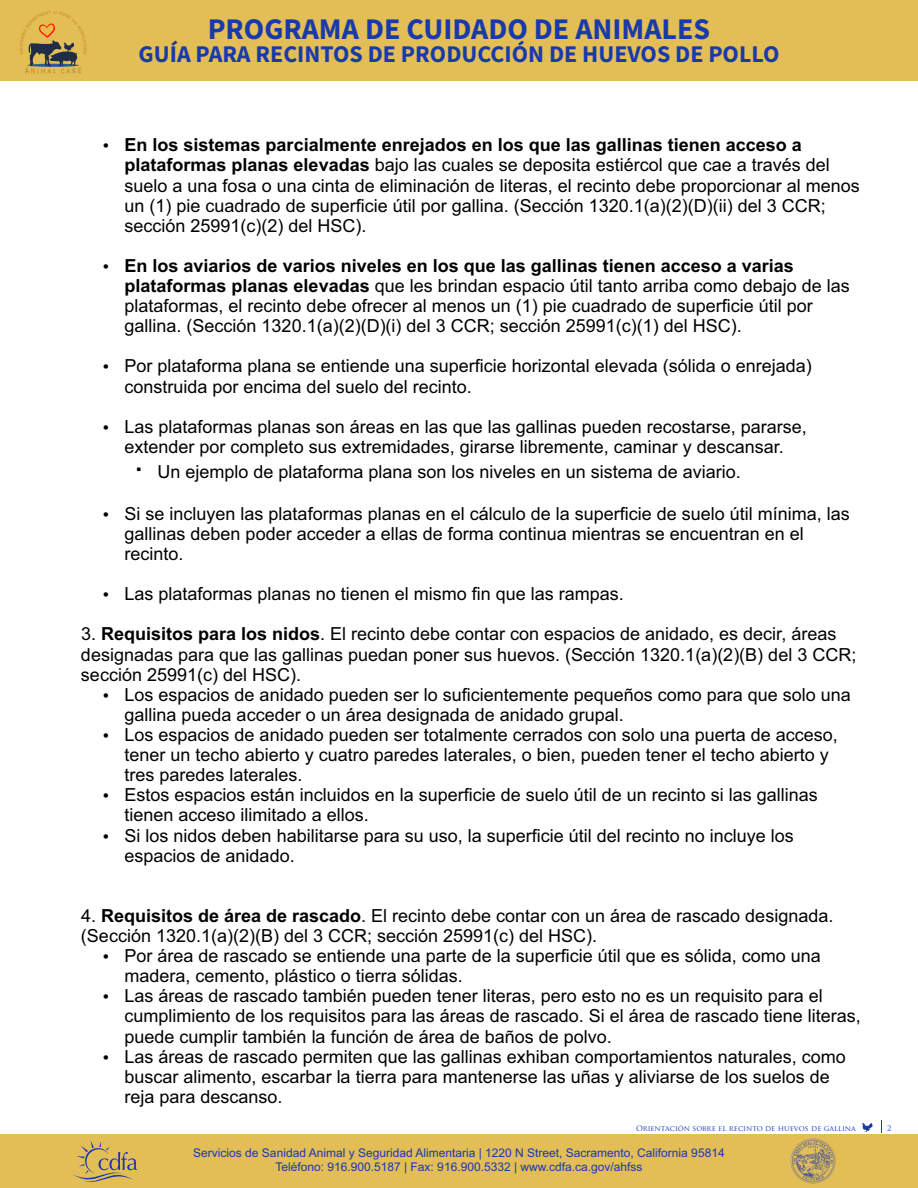
<style>
.page{position:relative;width:918px;height:1188px;background:#fff}
.page>*{position:absolute;margin:0;border:0;box-sizing:border-box;transform-origin:0 0}
.t1{font:700 30px "Source Sans Pro";color:#183aab}
.t2{font:700 24px "Source Sans Pro";color:#183aab}
.t3{font:18px/20.1px "Arial";color:#000}
.t4{font:12px "Arial";color:#183aab}
.t5{font:7.5px "Trajan Pro";color:#183aab}
.s1{font-weight:700}
</style>
<div class="page">
<div style="left:0;top:1134px;width:918px;height:54px;background:#e3bd56"></div>
<div style="left:0;top:0;width:918px;height:81px;background:#e3bd56"></div>
<svg style="left:73px;top:1140px;width:64px;height:42px"></svg>
<svg style="left:791px;top:1139px;width:45px;height:44px"></svg>
<svg style="left:20px;top:11px;width:67px;height:63px"></svg>
<svg style="left:881px;top:1120px;width:1px;height:13px"></svg>
<svg style="left:862px;top:1123px;width:11px;height:9px"></svg>
<h1 class="t1" style="left:208px;top:16px;width:504px">PROGRAMA DE CUIDADO DE ANIMALES</h1>
<h2 class="t2" style="left:139px;top:44px;width:642px">GUÍA PARA RECINTOS DE PRODUCCIÓN DE HUEVOS DE POLLO</h2>
<p class="t3" style="left:125px;top:137px;width:737px"><span class="s1">En los sistemas parcialmente enrejados en los que las gallinas tienen acceso a plataformas planas elevadas</span> bajo las cuales se deposita estiércol que cae a través del suelo a una fosa o una cinta de eliminación de literas, el recinto debe proporcionar al menos un (1) pie cuadrado de superficie útil por gallina. (Sección 1320.1(a)(2)(D)(ii) del 3 CCR; sección 25991(c)(2) del HSC).</p>
<p class="t3" style="left:125px;top:257px;width:727px"><span class="s1">En los aviarios de varios niveles en los que las gallinas tienen acceso a varias plataformas planas elevadas</span> que les brindan espacio útil tanto arriba como debajo de las plataformas, el recinto debe ofrecer al menos un (1) pie cuadrado de superficie útil por gallina. (Sección 1320.1(a)(2)(D)(i) del 3 CCR; sección 25991(c)(1) del HSC).</p>
<p class="t3" style="left:125px;top:358px;width:689px">Por plataforma plana se entiende una superficie horizontal elevada (sólida o enrejada) construida por encima del suelo del recinto.</p>
<p class="t3" style="left:125px;top:418px;width:684px">Las plataformas planas son áreas en las que las gallinas pueden recostarse, pararse, extender por completo sus extremidades, girarse libremente, caminar y descansar.</p>
<p class="t3" style="left:158px;top:464px;width:585px">Un ejemplo de plataforma plana son los niveles en un sistema de aviario.</p>
<p class="t3" style="left:125px;top:505px;width:727px">Si se incluyen las plataformas planas en el cálculo de la superficie de suelo útil mínima, las gallinas deben poder acceder a ellas de forma continua mientras se encuentran en el recinto.</p>
<p class="t3" style="left:125px;top:586px;width:501px">Las plataformas planas no tienen el mismo fin que las rampas.</p>
<p class="t3" style="left:81px;top:626px;width:777px">3. <span class="s1">Requisitos para los nidos</span>. El recinto debe contar con espacios de anidado, es decir, áreas designadas para que las gallinas puedan poner sus huevos. (Sección 1320.1(a)(2)(B) del 3 CCR; sección 25991(c) del HSC).</p>
<p class="t3" style="left:125px;top:686px;width:728px">Los espacios de anidado pueden ser lo suficientemente pequeños como para que solo una gallina pueda acceder o un área designada de anidado grupal.</p>
<p class="t3" style="left:125px;top:726px;width:715px">Los espacios de anidado pueden ser totalmente cerrados con solo una puerta de acceso, tener un techo abierto y cuatro paredes laterales, o bien, pueden tener el techo abierto y tres paredes laterales.</p>
<p class="t3" style="left:125px;top:787px;width:695px">Estos espacios están incluidos en la superficie de suelo útil de un recinto si las gallinas tienen acceso ilimitado a ellos.</p>
<p class="t3" style="left:125px;top:827px;width:671px">Si los nidos deben habilitarse para su uso, la superficie útil del recinto no incluye los espacios de anidado.</p>
<p class="t3" style="left:81px;top:907px;width:754px">4. <span class="s1">Requisitos de área de rascado</span>. El recinto debe contar con un área de rascado designada. (Sección 1320.1(a)(2)(B) del 3 CCR; sección 25991(c) del HSC).</p>
<p class="t3" style="left:125px;top:947px;width:698px">Por área de rascado se entiende una parte de la superficie útil que es sólida, como una madera, cemento, plástico o tierra sólidas.</p>
<p class="t3" style="left:125px;top:988px;width:738px">Las áreas de rascado también pueden tener literas, pero esto no es un requisito para el cumplimiento de los requisitos para las áreas de rascado. Si el área de rascado tiene literas, puede cumplir también la función de área de baños de polvo.</p>
<p class="t3" style="left:125px;top:1048px;width:723px">Las áreas de rascado permiten que las gallinas exhiban comportamientos naturales, como buscar alimento, escarbar la tierra para mantenerse las uñas y aliviarse de los suelos de reja para descanso.</p>
<p class="t5" style="left:636px;top:1125px;width:221px">ORIENTACIÓN SOBRE EL RECINTO DE HUEVOS DE GALLINA</p>
<p class="t4" style="left:193px;top:1149px;width:533px">Servicios de Sanidad Animal y Seguridad Alimentaria | 1220 N Street, Sacramento, California 95814</p>
<p class="t4" style="left:275px;top:1162px;width:369px">Teléfono: 916.900.5187 | Fax: 916.900.5332 | www.cdfa.ca.gov/ahfss</p>
<p class="t5" style="left:887px;top:1125px;width:6px">2</p>
</div>
